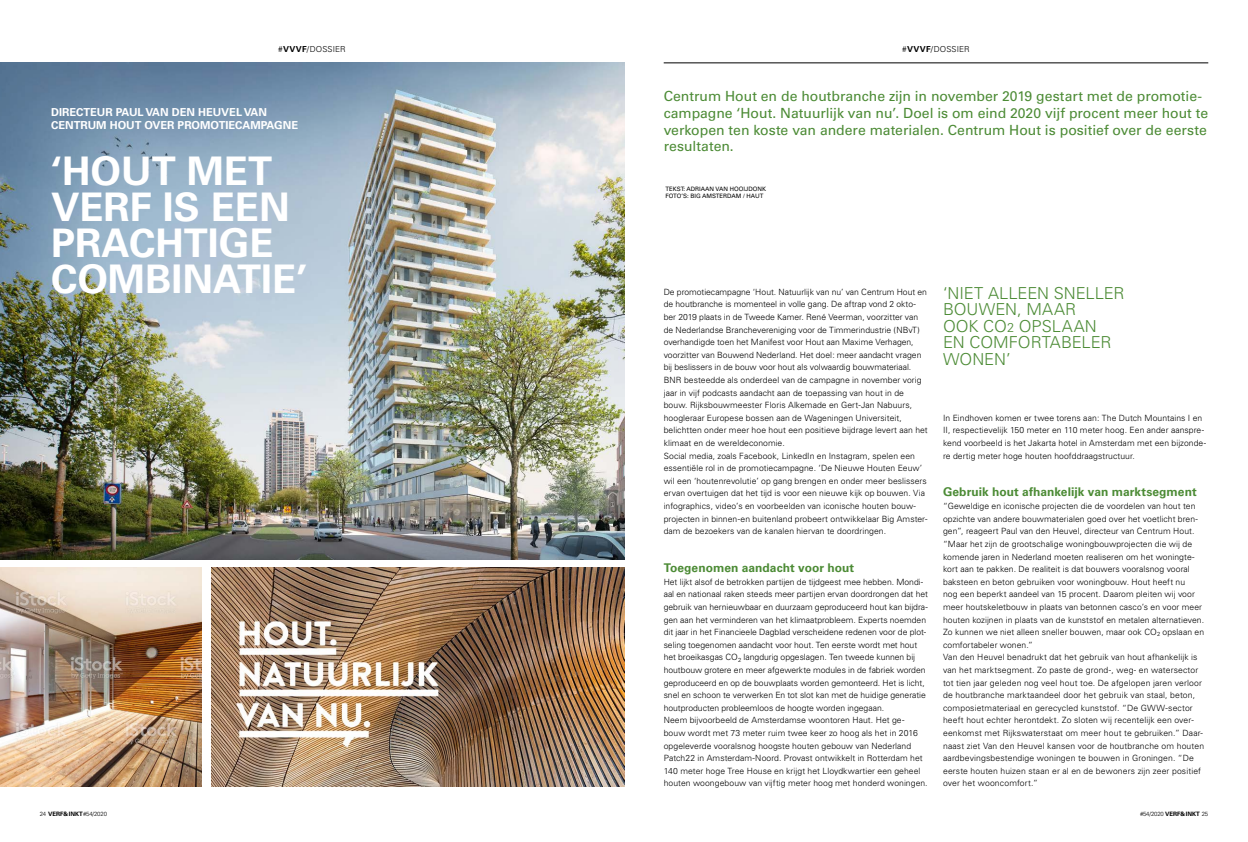
<style>
.page{position:relative;width:1248px;height:842px;background:#fff}
.page>*{position:absolute;margin:0;border:0;box-sizing:border-box;transform-origin:0 0}
.t1{font:700 39.4px/36px "Univers";color:#fff}
.t2{font:300 16.5px/16.5px "Univers";color:#4c8b35}
.t3{font:14px/16.8px "Univers";letter-spacing:-.005em;color:#4c8b35}
.t4{font:700 12px "Univers";letter-spacing:.005em;color:#4c8b35}
.t5{font:700 11px/13.2px "Univers";color:#fff}
.t6{font:300 8.6px/12.6px "Univers";letter-spacing:.005em;color:#000}
.t7{font:300 8.2px "Univers";letter-spacing:.015em;color:#000}
.t8{font:6px/7.2px "Univers";color:#000}
.t9{font:300 6px "Univers";letter-spacing:-.025em;color:#000}
.s1{font-weight:700}
.s2{font-size:12.8px}
</style>
<div class="page">
<img style="left:0;top:62px;width:624px;height:497px">
<img style="left:0;top:568px;width:201px;height:218px">
<img style="left:211px;top:568px;width:413px;height:218px">
<hr style="left:663px;top:62px;width:545px;height:1px;background:#000">
<p class="t7" style="left:278px;top:44px;width:69px">#<span class="s1">VVVF</span>/DOSSIER</p>
<p class="t7" style="left:902px;top:44px;width:69px">#<span class="s1">VVVF</span>/DOSSIER</p>
<p class="t5" style="left:51px;top:106px;width:248px">DIRECTEUR PAUL VAN DEN HEUVEL VAN<br>CENTRUM HOUT OVER PROMOTIECAMPAGNE</p>
<h1 class="t1" style="left:51px;top:153px;width:258px">‘HOUT MET<br>VERF IS EEN<br>PRACHTIGE<br>COMBINATIE’</h1>
<p class="t3" style="left:663px;top:88px;width:546px">Centrum Hout en de houtbranche zijn in november 2019 gestart met de promotie&shy;campagne ‘Hout. Natuurlijk van nu’. Doel is om eind 2020 vijf procent meer hout te verkopen ten koste van andere materialen. Centrum Hout is positief over de eerste resultaten.</p>
<p class="t8" style="left:665px;top:185px;width:102px">TEKST: ADRIAAN VAN HOOIJDONK<br>FOTO’S: BIG AMSTERDAM / HAUT</p>
<p class="t6" style="left:663px;top:285px;width:265px">De promotiecampagne ‘Hout. Natuurlijk van nu’ van Centrum Hout en de houtbranche is momenteel in volle gang. De aftrap vond 2 okto&shy;ber 2019 plaats in de Tweede Kamer. René Veerman, voorzitter van de Nederlandse Branchevereniging voor de Timmerindustrie (NBvT) overhandigde toen het Manifest voor Hout aan Maxime Verhagen, voorzitter van Bouwend Nederland. Het doel: meer aandacht vragen bij beslissers in de bouw voor hout als volwaardig bouwmateriaal.<br>BNR besteedde als onderdeel van de campagne in november vorig jaar in vijf podcasts aandacht aan de toepassing van hout in de bouw. Rijksbouwmeester Floris Alkemade en Gert-Jan Nabuurs, hoogleraar Europese bossen aan de Wageningen Universiteit, belichtten onder meer hoe hout een positieve bijdrage levert aan het klimaat en de wereldeconomie.<br>Social media, zoals Facebook, LinkedIn en Instagram, spelen een essentiële rol in de promotiecampagne. ‘De Nieuwe Houten Eeuw’ wil een ‘houtenrevolutie’ op gang brengen en onder meer beslissers ervan overtuigen dat het tijd is voor een nieuwe kijk op bouwen. Via infographics, video’s en voorbeelden van iconische houten bouw&shy;projecten in binnen-en buitenland probeert ontwikkelaar Big Amster&shy;dam de bezoekers van de kanalen hiervan te doordringen.</p>
<h3 class="t4" style="left:663px;top:561px;width:192px">Toegenomen aandacht voor hout</h3>
<p class="t6" style="left:663px;top:575px;width:266px">Het lijkt alsof de betrokken partijen de tijdgeest mee hebben. Mondi&shy;aal en nationaal raken steeds meer partijen ervan doordrongen dat het gebruik van hernieuwbaar en duurzaam geproduceerd hout kan bijdra&shy;gen aan het verminderen van het klimaatprobleem. Experts noemden dit jaar in het Financieele Dagblad verscheidene redenen voor de plot&shy;seling toegenomen aandacht voor hout. Ten eerste wordt met hout het broeikasgas CO<sub>2</sub> langdurig opgeslagen. Ten tweede kunnen bij houtbouw grotere en meer afgewerkte modules in de fabriek worden geproduceerd en op de bouwplaats worden gemonteerd. Het is licht, snel en schoon te verwerken En tot slot kan met de huidige generatie houtproducten probleemloos de hoogte worden ingegaan.<br>Neem bijvoorbeeld de Amsterdamse woontoren Haut. Het ge&shy;bouw wordt met 73 meter ruim twee keer zo hoog als het in 2016 opgeleverde vooralsnog hoogste houten gebouw van Nederland Patch22 in Amsterdam-Noord. Provast ontwikkelt in Rotterdam het 140 meter hoge Tree House en krijgt het Lloydkwartier een geheel houten woongebouw van vijftig meter hoog met honderd woningen.</p>
<h2 class="t2" style="left:943px;top:285px;width:183px">‘NIET ALLEEN SNELLER<br>BOUWEN, MAAR<br>OOK CO<span class="s2">2</span> OPSLAAN<br>EN COMFORTABELER<br>WONEN’</h2>
<p class="t6" style="left:943px;top:411px;width:264px">In Eindhoven komen er twee torens aan: The Dutch Mountains I en II, respectievelijk 150 meter en 110 meter hoog. Een ander aanspre&shy;kend voorbeeld is het Jakarta hotel in Amsterdam met een bijzonde&shy;re dertig meter hoge houten hoofddraagstructuur.</p>
<h3 class="t4" style="left:943px;top:485px;width:255px">Gebruik hout afhankelijk van marktsegment</h3>
<p class="t6" style="left:943px;top:500px;width:262px">“Geweldige en iconische projecten die de voordelen van hout ten opzichte van andere bouwmaterialen goed over het voetlicht bren&shy;gen”, reageert Paul van den Heuvel, directeur van Centrum Hout. “Maar het zijn de grootschalige woningbouwprojecten die wij de komende jaren in Nederland moeten realiseren om het woningte&shy;kort aan te pakken. De realiteit is dat bouwers vooralsnog vooral baksteen en beton gebruiken voor woningbouw. Hout heeft nu<br>nog een beperkt aandeel van 15 procent. Daarom pleiten wij voor meer houtskeletbouw in plaats van betonnen casco’s en voor meer houten kozijnen in plaats van de kunststof en metalen alternatieven.<br>Zo kunnen we niet alleen sneller bouwen, maar ook CO<sub>2</sub> opslaan en comfortabeler wonen.”<br>Van den Heuvel benadrukt dat het gebruik van hout afhankelijk is van het marktsegment. Zo paste de grond-, weg- en watersector tot tien jaar geleden nog veel hout toe. De afgelopen jaren verloor de houtbranche marktaandeel door het gebruik van staal, beton, composietmateriaal en gerecycled kunststof. “De GWW-sector heeft hout echter herontdekt. Zo sloten wij recentelijk een over&shy;eenkomst met Rijkswaterstaat om meer hout te gebruiken.” Daar&shy;naast ziet Van den Heuvel kansen voor de houtbranche om houten aardbevingsbestendige woningen te bouwen in Groningen. “De eerste houten huizen staan er al en de bewoners zijn zeer positief over het wooncomfort.”</p>
<p class="t9" style="left:40px;top:810px;width:69px">24 <span class="s1">VERF&amp; INKT</span> #54/2020</p>
<p class="t9" style="left:1139px;top:810px;width:70px">#54/2020 <span class="s1">VERF&amp; INKT</span> 25</p>
</div>
